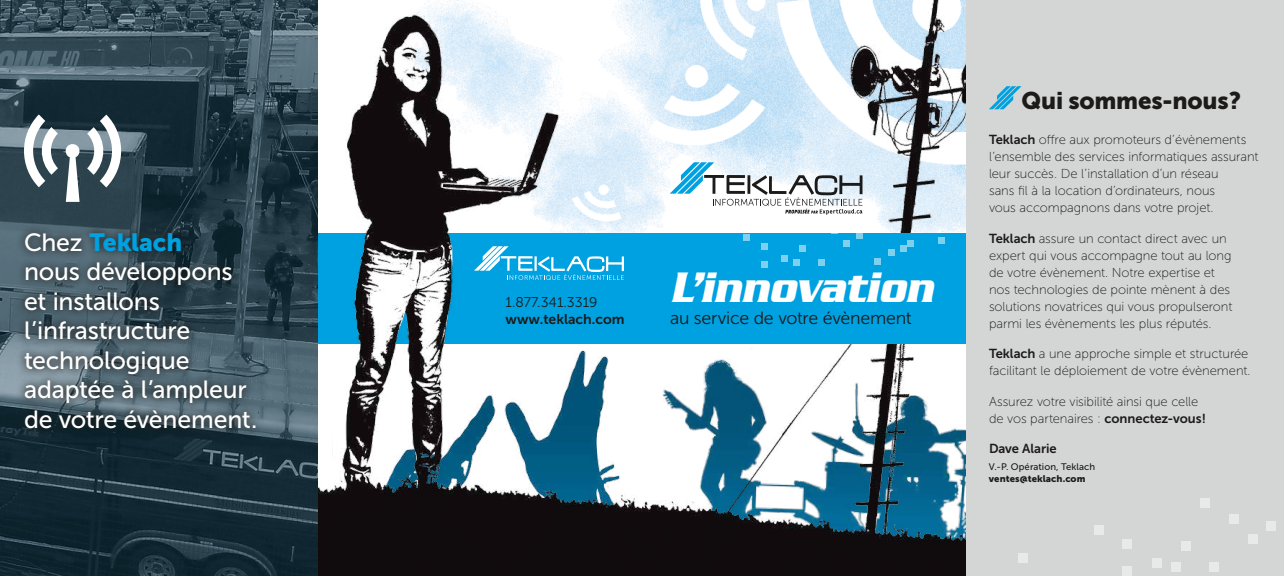
<style>
.page{position:relative;width:1284px;height:576px;background:#fff}
.page>*{position:absolute;margin:0;border:0;box-sizing:border-box;transform-origin:0 0}
.t1{font:italic 700 46.1px "Serpentine";letter-spacing:.01em;color:#fff;scale:.81 1}
.t2{font:24.9px/29.4px "Museo Sans 500";letter-spacing:-.01em;color:#fff}
.t3{font:24.9px "Museo Sans 900";color:#00a1e0}
.t4{font:24px "Museo Sans 900";color:#1c1b1a}
.t5{font:17.7px "Museo Sans 300";letter-spacing:-.01em;color:#1c1b1a}
.t6{font:14px "Museo Sans 700";color:#1c1b1a}
.t7{font:14px "Museo Sans 300";color:#1c1b1a}
.t8{font:13px/17px "Museo Sans 100";letter-spacing:-.005em;color:#1c1b1a}
.t9{font:13px "Museo Sans 700";letter-spacing:-.005em;color:#1c1b1a}
.t10{font:9.5px "Museo Sans 500";letter-spacing:.005em;color:#1c1b1a}
.t11{font:9.5px "Museo Sans 900";color:#1c1b1a}
.s1{font-family:"Museo Sans 500";color:#fff}
.s2{font-family:"Museo Sans 700"}
</style>
<div class="page">
<img style="left:0;top:0;width:966px;height:576px">
<div style="left:15px;top:224px;width:249px;height:213px;background:#1c1b1a;opacity:.75"></div>
<div style="left:966px;top:0;width:318px;height:576px;background:#d4d5d5"></div>
<div style="left:1018px;top:553px;width:10px;height:10px;background:#e9e9e9"></div>
<div style="left:1094px;top:526px;width:9px;height:9px;background:#e9e9e9"></div>
<div style="left:1122px;top:539px;width:10px;height:10px;background:#e9e9e9"></div>
<div style="left:1122px;top:566px;width:10px;height:10px;background:#e9e9e9"></div>
<div style="left:1152px;top:558px;width:10px;height:9px;background:#e9e9e9"></div>
<div style="left:1171px;top:563px;width:10px;height:9px;background:#e9e9e9"></div>
<div style="left:1181px;top:541px;width:9px;height:10px;background:#e9e9e9"></div>
<div style="left:1200px;top:498px;width:10px;height:10px;background:#e9e9e9"></div>
<div style="left:1229px;top:514px;width:10px;height:10px;background:#e9e9e9"></div>
<div style="left:1210px;top:563px;width:9px;height:9px;background:#e9e9e9"></div>
<div style="left:1248px;top:534px;width:10px;height:10px;background:#e9e9e9"></div>
<div style="left:1267px;top:522px;width:9px;height:9px;background:#e9e9e9"></div>
<svg style="left:989px;top:86px;width:33px;height:23px"></svg>
<svg style="left:87px;top:115px;width:39px;height:72px"></svg>
<svg style="left:19px;top:114px;width:39px;height:73px"></svg>
<svg style="left:65px;top:143px;width:15px;height:59px"></svg>
<svg style="left:352px;top:201px;width:101px;height:170px"></svg>
<div style="left:642px;top:234px;width:324px;height:110px;background:#00a1e0"></div>
<svg style="left:743px;top:235px;width:6px;height:6px"></svg>
<svg style="left:762px;top:244px;width:6px;height:6px"></svg>
<div style="left:762px;top:261px;width:6px;height:7px;background:#7fcfef"></div>
<div style="left:781px;top:256px;width:7px;height:6px;background:#7fcfef"></div>
<svg style="left:794px;top:259px;width:6px;height:6px"></svg>
<svg style="left:800px;top:245px;width:6px;height:6px"></svg>
<svg style="left:819px;top:259px;width:6px;height:6px"></svg>
<div style="left:844px;top:240px;width:6px;height:7px;background:#7fcfef"></div>
<svg style="left:856px;top:234px;width:6px;height:4px"></svg>
<div style="left:875px;top:258px;width:6px;height:7px;background:#7fcfef"></div>
<svg style="left:888px;top:250px;width:6px;height:6px"></svg>
<svg style="left:900px;top:245px;width:6px;height:6px"></svg>
<div style="left:907px;top:240px;width:7px;height:6px;background:#7fcfef"></div>
<div style="left:938px;top:237px;width:7px;height:7px;background:#7fcfef"></div>
<svg style="left:474px;top:246px;width:150px;height:34px;background:#35b4e6"></svg>
<svg style="left:670px;top:162px;width:193px;height:52px"></svg>
<h2 class="t3" style="left:24px;top:228px;width:160px"><span class="s1">Chez</span> Teklach</h2>
<h2 class="t2" style="left:24px;top:257px;width:235px">nous développons et installons l’infrastructure technologique adaptée à l’ampleur de votre évènement.</h2>
<p class="t7" style="left:506px;top:295px;width:94px">1.877.341.3319</p>
<p class="t6" style="left:506px;top:311px;width:120px">www.teklach.com</p>
<h1 class="t1" style="left:670px;top:261px;width:326px">L’innovation</h1>
<h3 class="t5" style="left:670px;top:308px;width:243px">au service de votre évènement</h3>
<h3 class="t4" style="left:1021px;top:87px;width:221px">Qui sommes-nous ?</h3>
<p class="t8" style="left:989px;top:132px;width:271px"><span class="s2">Teklach</span> offre aux promoteurs d’évènements l’ensemble des services informatiques assurant leur succès. De l’installation d’un réseau<br>sans fil à la location d’ordinateurs, nous<br>vous accompagnons dans votre projet.</p>
<p class="t8" style="left:989px;top:230px;width:245px"><span class="s2">Teklach</span> assure un contact direct avec un expert qui vous accompagne tout au long de votre évènement. Notre expertise et nos technologies de pointe mènent à des solutions novatrices qui vous propulseront parmi les évènements les plus réputés.</p>
<p class="t8" style="left:989px;top:346px;width:263px"><span class="s2">Teklach</span> a une approche simple et structurée facilitant le déploiement de votre évènement.</p>
<p class="t8" style="left:989px;top:393px;width:219px">Assurez votre visibilité ainsi que celle de vos partenaires : <span class="s2">connectez-vous !</span></p>
<p class="t9" style="left:989px;top:442px;width:69px">Dave Alarie</p>
<p class="t10" style="left:989px;top:461px;width:108px">V.-P. Opération, Teklach</p>
<p class="t11" style="left:989px;top:473px;width:98px">ventes@teklach.com</p>
</div>
